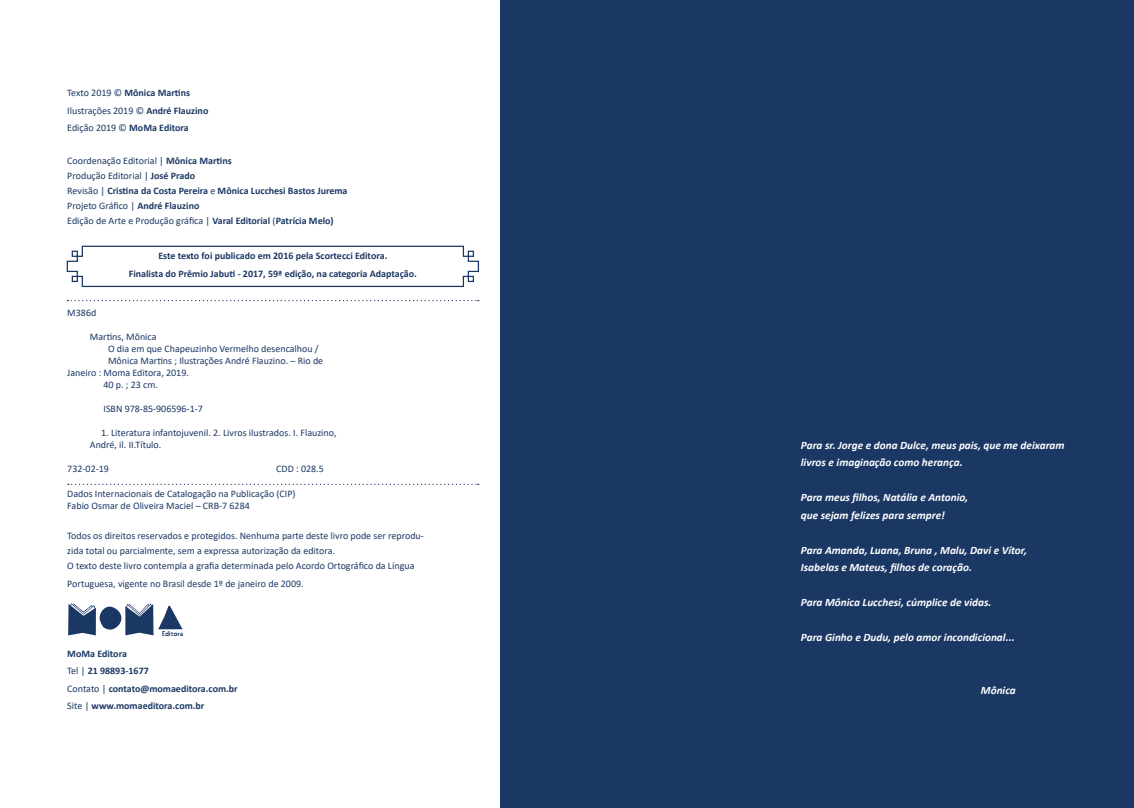
<style>
.page{position:relative;width:1134px;height:808px;background:#fff}
.page>*{position:absolute;margin:0;border:0;box-sizing:border-box;transform-origin:0 0}
.t1{font:italic 700 11.25px/17.5px "Calibri";color:#fff}
.t2{font:10px/17.5px "Calibri";color:#1b3864}
.t3{font:700 10px/15px "Calibri";color:#1b3864}
.s1{font-weight:700}
.s2{font-weight:400}
</style>
<div class="page">
<svg style="left:66px;top:245px;width:413px;height:43px"></svg>
<div style="left:501px;top:0;width:633px;height:808px;background:#1b3864"></div>
<svg style="left:68px;top:603px;width:115px;height:33px"></svg>
<svg style="left:67px;top:300px;width:412px;height:1px"></svg>
<svg style="left:68px;top:484px;width:411px;height:1px"></svg>
<p class="t2" style="left:67px;top:84px;width:143px">Texto 2019 © <span class="s1">Mônica Martins<br></span>Ilustrações 2019 © <span class="s1">André Flauzino<br></span>Edição 2019 © <span class="s1">MoMa Editora</span></p>
<p class="t3" style="left:67px;top:153px;width:282px"><span class="s2">Coordenação Editorial |</span> Mônica Martins<br><span class="s2">Produção Editorial |</span> José Prado<br><span class="s2">Revisão |</span> Cristina da Costa Pereira <span class="s2">e</span> Mônica Lucchesi Bastos Jurema <span class="s2">Projeto Gráfico |</span> André Flauzino<br><span class="s2">Edição de Arte e Produção gráfica |</span> Varal Editorial <span class="s2">(</span>Patrícia Melo)</p>
<p class="t3" style="left:129px;top:247px;width:290px;line-height:17.5px;text-align:center">Este texto foi publicado em 2016 pela Scortecci Editora.<br>Finalista do Prêmio Jabuti - 2017, 59ª edição, na categoria Adaptação.</p>
<p class="t2" style="left:67px;top:303px;width:31px">M386d</p>
<p class="t2" style="left:90px;top:327px;width:68px">Martins, Mônica</p>
<p class="t2" style="left:108px;top:339px;width:212px">O dia em que Chapeuzinho Vermelho desencalhou /</p>
<p class="t2" style="left:108px;top:351px;width:217px">Mônica Martins ; Ilustrações André Flauzino. – Rio de</p>
<p class="t2" style="left:67px;top:363px;width:123px">Janeiro : Moma Editora, 2019.</p>
<p class="t2" style="left:103px;top:375px;width:56px">40 p. ; 23 cm.</p>
<p class="t2" style="left:103px;top:399px;width:101px">ISBN 978-85-906596-1-7</p>
<p class="t2" style="left:90px;top:426px;width:248px;line-height:12px;text-indent:11px">1. Literatura infantojuvenil. 2. Livros ilustrados. I. Flauzino,<br>André, il. II.Título.</p>
<p class="t2" style="left:67px;top:459px;width:43px">732-02-19</p>
<p class="t2" style="left:276px;top:459px;width:49px">CDD : 028.5</p>
<p class="t2" style="left:67px;top:488px;width:230px;line-height:12px">Dados Internacionais de Catalogação na Publicação (CIP)<br>Fabio Osmar de Oliveira Maciel – CRB-7 6284</p>
<p class="t2" style="left:67px;top:528px;width:358px;line-height:15px">Todos os direitos reservados e protegidos. Nenhuma parte deste livro pode ser reprodu&shy;zida total ou parcialmente, sem a expressa autorização da editora.<br>O texto deste livro contempla a grafia determinada pelo Acordo Ortográfico da Língua</p>
<p class="t2" style="left:67px;top:574px;width:238px">Portuguesa, vigente no Brasil desde 1º de janeiro de 2009.</p>
<p class="t3" style="left:67px;top:645px;width:172px;line-height:17.5px">MoMa Editora<br><span class="s2">Tel |</span> 21 98893-1677<br><span class="s2">Contato |</span> contato@momaeditora.com.br<br><span class="s2">Site |</span> www.momaeditora.com.br</p>
<p class="t1" style="left:801px;top:436px;width:265px">Para sr. Jorge e dona Dulce, meus pais, que me deixaram livros e imaginação como herança.</p>
<p class="t1" style="left:801px;top:488px;width:169px">Para meus filhos, Natália e Antonio, que sejam felizes para sempre!</p>
<p class="t1" style="left:801px;top:541px;width:228px">Para Amanda, Luana, Bruna , Malu, Davi e Vítor,<br>Isabelas e Mateus, filhos de coração.</p>
<p class="t1" style="left:801px;top:593px;width:192px">Para Mônica Lucchesi, cúmplice de vidas.</p>
<p class="t1" style="left:801px;top:628px;width:215px">Para Ginho e Dudu, pelo amor incondicional...</p>
<p class="t1" style="left:981px;top:681px;width:36px">Mônica</p>
</div>
